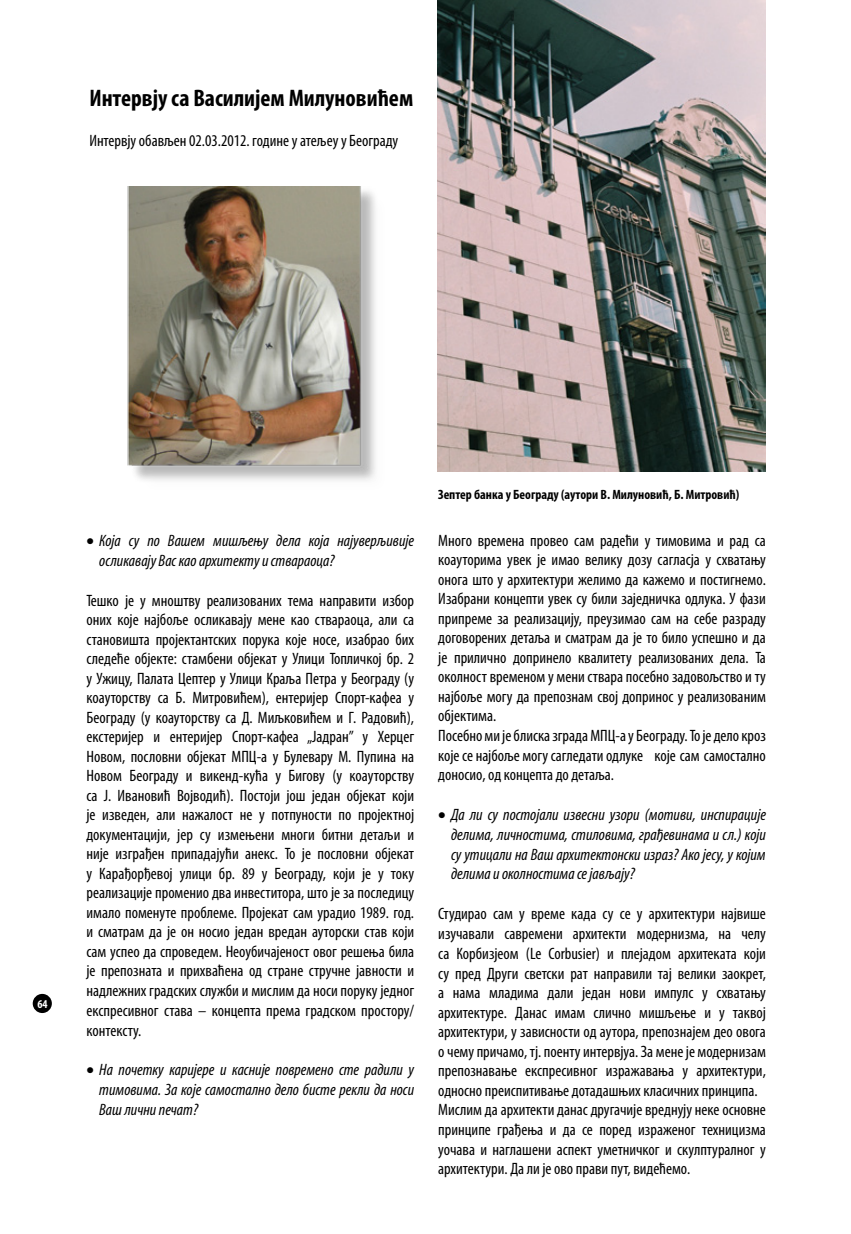
<style>
.page{position:relative;width:851px;height:1234px;background:#fff}
.page>*{position:absolute;margin:0;border:0;box-sizing:border-box;transform-origin:0 0}
.t1{font:700 condensed 24px "Myriad Pro";color:#000}
.t2{font:condensed 16.5px/19.5px "Myriad Pro";color:#000}
.t3{font:italic condensed 16.5px/19.8px "Myriad Pro";color:#000;text-align:justify}
.t4{font:700 condensed 13.5px "Myriad Pro";color:#000}
.t5{font:700 condensed 12px "Myriad Pro";color:#fff}
</style>
<div class="page">
<div style="left:33px;top:993px;width:19px;height:19px;background:#000;border-radius:50%"></div>
<img style="left:437px;top:0;width:328px;height:471px">
<img style="left:127px;top:186px;width:249px;height:295px">
<h1 class="t1" style="left:89px;top:83px;width:325px">Интервју са Василијем Милуновићем</h1>
<p class="t2" style="left:89px;top:130px;width:310px">Интервју обављен 02.03.2012. године у атељеу у Београду</p>
<p class="t5" style="left:37px;top:996px;width:12px">64</p>
<p class="t3" style="left:99px;top:530px;width:316px;text-indent:-13px">• Која су по Вашем мишљењу дела која најуверљивије осликавају Вас као архитекту и ствараоца?</p>
<p class="t2" style="left:86px;top:590px;width:329px;text-align:justify">Тешко је у мноштву реализованих тема направити избор оних које најбоље осликавају мене као ствараоца, али са становишта пројектантских порука које носе, изабрао бих следеће објекте: стамбени објекат у Улици Топличкој бр. 2 у Ужицу, Палата Цептер у Улици Краља Петра у Београду (у коауторству са Б. Митровићем), ентеријер Спорт-кафеа у Београду (у коауторству са Д. Миљковићем и Г. Радовић), екстеријер и ентеријер Спорт-кафеа „Јадран” у Херцег Новом, пословни објекат МПЦ-а у Булевару М. Пупина на Новом Београду и викенд-кућа у Бигову (у коауторству са Ј. Ивановић Војводић). Постоји још један објекат који је изведен, али нажалост не у потпуности по пројектној документацији, јер су измењени многи битни детаљи и није изграђен припадајући анекс. То је пословни објекат у Карађорђевој улици бр. 89 у Београду, који је у току реализације променио два инвеститора, што је за последицу имало поменуте проблеме. Пројекат сам урадио 1989. год. и сматрам да је он носио један вредан ауторски став који сам успео да спроведем. Неоубичајеност овог решења била је препозната и прихваћена од стране стручне јавности и надлежних градских служби и мислим да носи поруку једног експресивног става – концепта према градском простору/ контексту.</p>
<p class="t3" style="left:99px;top:1059px;width:316px;text-indent:-13px">• На почетку каријере и касније повремено сте радили у тимовима. За које самостално дело бисте рекли да носи Ваш лични печат?</p>
<p class="t4" style="left:438px;top:486px;width:302px">Зептер банка у Београду (аутори В. Милуновић, Б. Митровић)</p>
<p class="t2" style="left:438px;top:530px;width:329px">Много времена провео сам радећи у тимовима и рад са коауторима увек је имао велику дозу сагласја у схватању онога што у архитектури желимо да кажемо и постигнемо.<br>Изабрани концепти увек су били заједничка одлука. У фази припреме за реализацију, преузимао сам на себе разраду договорених детаља и сматрам да је то било успешно и да је прилично допринело квалитету реализованих дела. Та околност временом у мени ствара посебно задовољство и ту најбоље могу да препознам свој допринос у реализованим објектима.<br>Посебно ми је блиска зграда МПЦ-а у Београду. То је дело кроз које се најбоље могу сагледати одлуке које сам самостално доносио, од концепта до детаља.</p>
<p class="t3" style="left:451px;top:804px;width:316px;text-indent:-13px">• Да ли су постојали извесни узори (мотиви, инспирације делима, личностима, стиловима, грађевинама и сл.) који су утицали на Ваш архитектонски израз? Ако јесу, у којим делима и околностима се јављају?</p>
<p class="t2" style="left:438px;top:903px;width:329px">Студирао сам у време када су се у архитектури највише изучавали савремени архитекти модернизма, на челу са Корбизјеом (Le Corbusier) и плејадом архитеката који су пред Други светски рат направили тај велики заокрет, а нама младима дали један нови импулс у схватању архитектуре. Данас имам слично мишљење и у таквој архитектури, у зависности од аутора, препознајем део овога о чему причамо, тј. поенту интервјуа. За мене је модернизам препознавање експресивног изражавања у архитектури, односно преиспитивање дотадашњих класичних принципа.<br>Мислим да архитекти данас другачије вреднују неке основне принципе грађења и да се поред израженог техницизма уочава и наглашени аспект уметничког и скулптуралног у архитектури. Да ли је ово прави пут, видећемо.</p>
</div>
